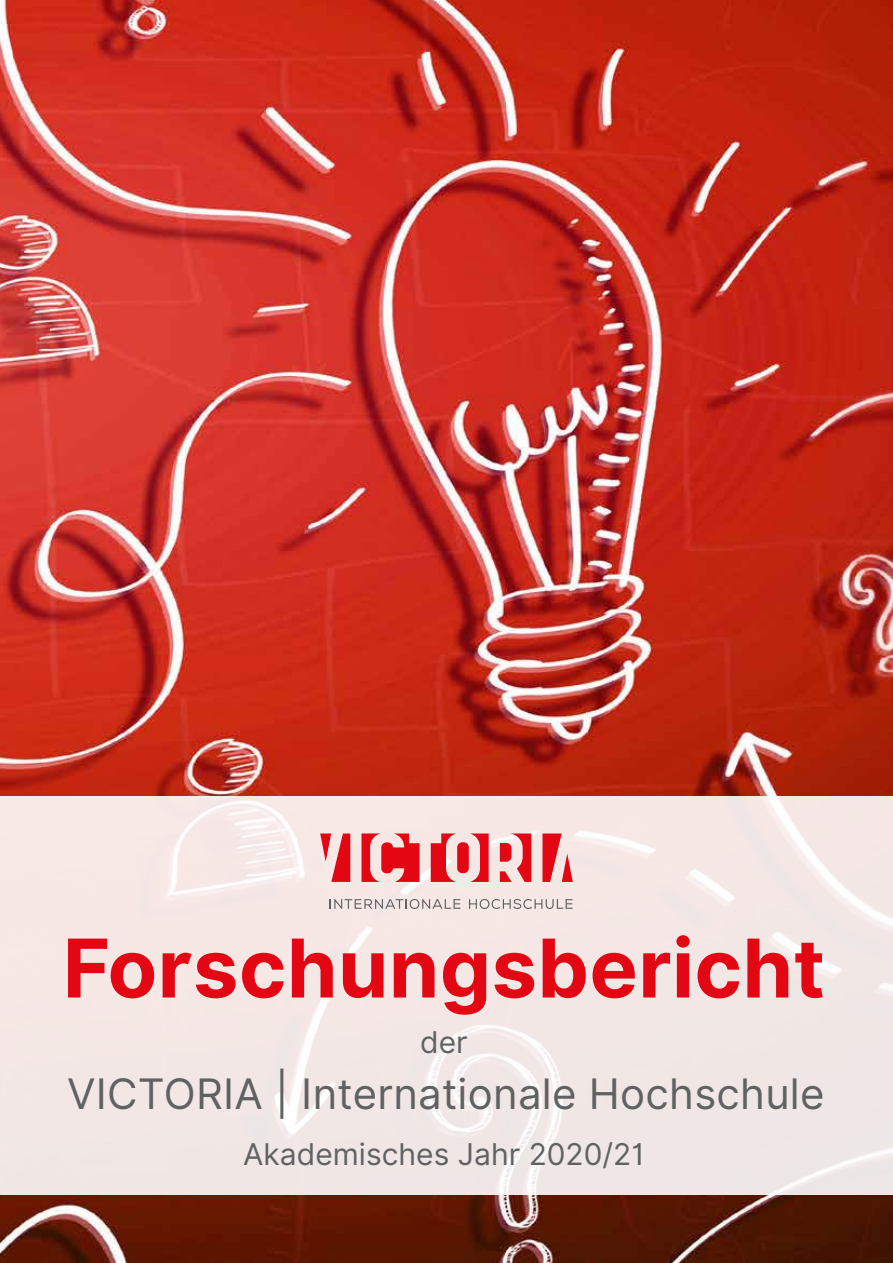
<style>
.page{position:relative;width:893px;height:1263px;background:#fff}
.page>*{position:absolute;margin:0;border:0;box-sizing:border-box;transform-origin:0 0}
.t1{font:700 81px "Inter";letter-spacing:.005em;color:#e30613}
.t2{font:42px "Inter";letter-spacing:.005em;color:#606262}
.t3{font:30px "Inter";color:#606262}
</style>
<div class="page">
<img style="left:0;top:0;width:893px;height:1263px">
<div style="left:0;top:796px;width:893px;height:399px;background:#f3e7e5"></div>
<svg style="left:330px;top:899px;width:130px;height:10px"></svg>
<svg style="left:469px;top:899px;width:104px;height:10px"></svg>
<svg style="left:361px;top:833px;width:59px;height:49px"></svg>
<svg style="left:320px;top:833px;width:30px;height:49px"></svg>
<svg style="left:542px;top:833px;width:31px;height:49px"></svg>
<svg style="left:431px;top:833px;width:58px;height:49px"></svg>
<svg style="left:500px;top:833px;width:31px;height:49px"></svg>
<h1 class="t1" style="left:63px;top:909px;width:763px">Forschungsbericht</h1>
<p class="t3" style="left:420px;top:1020px;width:49px">der</p>
<p class="t2" style="left:67px;top:1063px;width:759px">VICTORIA | Internationale Hochschule</p>
<p class="t3" style="left:243px;top:1132px;width:403px">Akademisches Jahr 2020/21</p>
</div>
